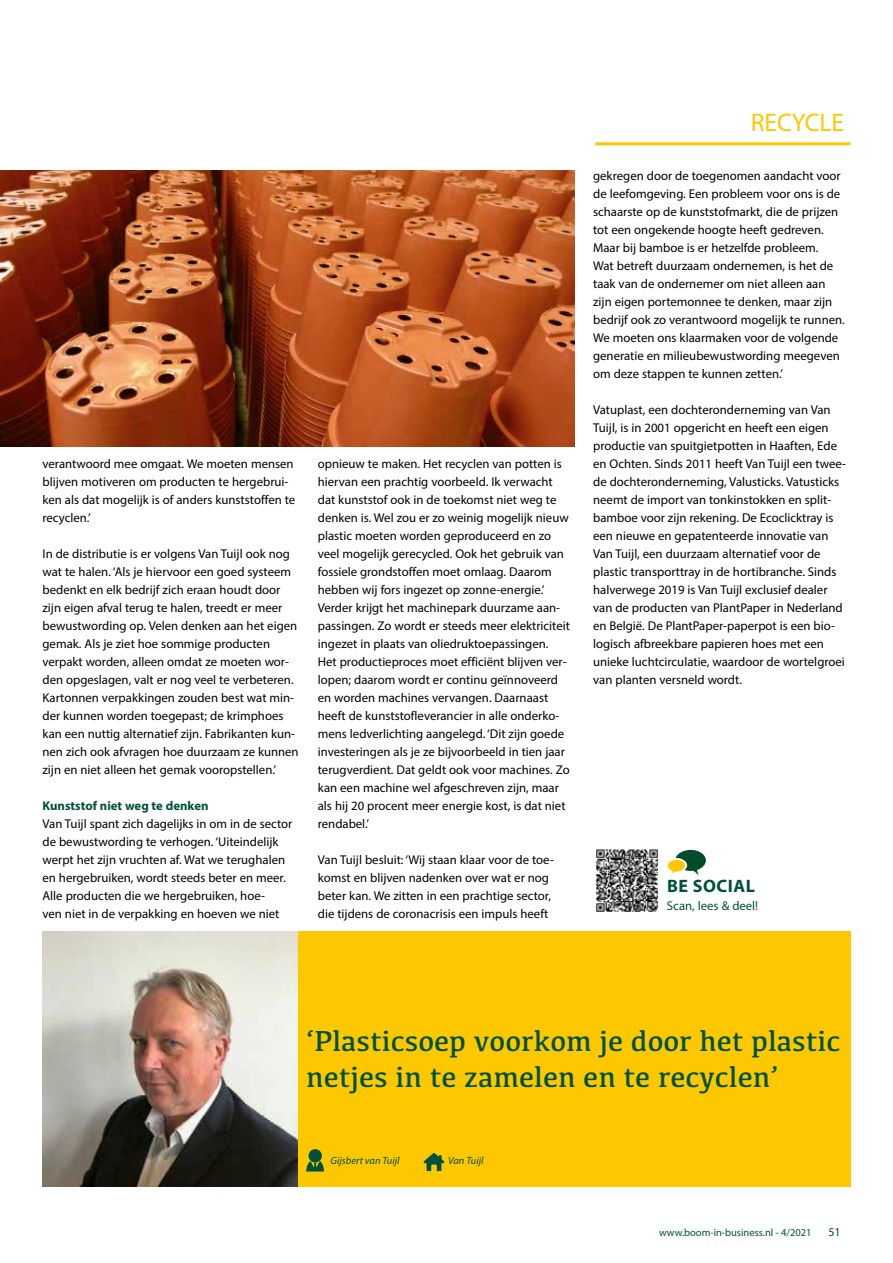
<style>
.page{position:relative;width:893px;height:1263px;background:#fff}
.page>*{position:absolute;margin:0;border:0;box-sizing:border-box;transform-origin:0 0}
.t1{font:30px/36px "Kefa";color:#005139}
.t2{font:25.5px "Myriad Pro";color:#fec800}
.t3{font:700 18px "Myriad Pro";letter-spacing:.03em;color:#005139}
.t4{font:12.75px/18px "Myriad Pro";color:#000}
.t5{font:700 12.75px "Myriad Pro";color:#005139}
.t6{font:12.75px "Myriad Pro";color:#005139}
.t7{font:12px "Myriad Pro";color:#005139}
.t8{font:10.5px "Myriad Pro";color:#005139}
.t9{font:italic 10.5px "Myriad Pro";color:#005139}
</style>
<div class="page">
<hr style="left:595px;top:142px;width:255px;height:3px;background:#fec800">
<img style="left:1px;top:170px;width:573px;height:276px">
<div style="left:298px;top:931px;width:552px;height:255px;background:#fec800"></div>
<img style="left:43px;top:931px;width:255px;height:255px">
<svg style="left:306px;top:1161px;width:18px;height:10px"></svg>
<div style="left:309px;top:1149px;width:13px;height:13px;background:#005139;border-radius:50%"></div>
<svg style="left:424px;top:1153px;width:20px;height:18px"></svg>
<img style="left:0;top:171px;width:1px;height:568px">
<img style="left:596px;top:849px;width:63px;height:62px">
<svg style="left:668px;top:850px;width:38px;height:26px"></svg>
<p class="t4" style="left:43px;top:455px;width:254px">verantwoord mee omgaat. We moeten mensen blijven motiveren om producten te hergebrui&shy;ken als dat mogelijk is of anders kunststoffen te recyclen.’</p>
<p class="t4" style="left:43px;top:545px;width:258px">In de distributie is er volgens Van Tuijl ook nog wat te halen. ‘Als je hiervoor een goed systeem bedenkt en elk bedrijf zich eraan houdt door zijn eigen afval terug te halen, treedt er meer bewustwording op. Velen denken aan het eigen gemak. Als je ziet hoe sommige producten verpakt worden, alleen omdat ze moeten wor&shy;den opgeslagen, valt er nog veel te verbeteren.<br>Kartonnen verpakkingen zouden best wat min&shy;der kunnen worden toegepast; de krimphoes kan een nuttig alternatief zijn. Fabrikanten kun&shy;nen zich ook afvragen hoe duurzaam ze kunnen zijn en niet alleen het gemak vooropstellen.’</p>
<p class="t5" style="left:43px;top:797px;width:168px">Kunststof niet weg te denken</p>
<p class="t4" style="left:43px;top:815px;width:251px">Van Tuijl spant zich dagelijks in om in de sector de bewustwording te verhogen. ‘Uiteindelijk werpt het zijn vruchten af. Wat we terughalen en hergebruiken, wordt steeds beter en meer.<br>Alle producten die we hergebruiken, hoe-<br>ven niet in de verpakking en hoeven we niet</p>
<p class="t4" style="left:318px;top:455px;width:254px">opnieuw te maken. Het recyclen van potten is hiervan een prachtig voorbeeld. Ik verwacht dat kunststof ook in de toekomst niet weg te denken is. Wel zou er zo weinig mogelijk nieuw plastic moeten worden geproduceerd en zo veel mogelijk gerecycled. Ook het gebruik van fossiele grondstoffen moet omlaag. Daarom hebben wij fors ingezet op zonne-energie.’ Verder krijgt het machinepark duurzame aan&shy;passingen. Zo wordt er steeds meer elektriciteit ingezet in plaats van oliedruktoepassingen.<br>Het productieproces moet efficiënt blijven ver&shy;lopen; daarom wordt er continu geïnnoveerd en worden machines vervangen. Daarnaast heeft de kunststofleverancier in alle onderko&shy;mens ledverlichting aangelegd. ‘Dit zijn goede investeringen als je ze bijvoorbeeld in tien jaar terugverdient. Dat geldt ook voor machines. Zo kan een machine wel afgeschreven zijn, maar als hij 20 procent meer energie kost, is dat niet rendabel.’</p>
<p class="t4" style="left:318px;top:851px;width:238px">Van Tuijl besluit: ‘Wij staan klaar voor de toe&shy;komst en blijven nadenken over wat er nog beter kan. We zitten in een prachtige sector, die tijdens de coronacrisis een impuls heeft</p>
<h2 class="t2" style="left:751px;top:107px;width:95px">RECYCLE</h2>
<p class="t4" style="left:593px;top:167px;width:253px">gekregen door de toegenomen aandacht voor de leefomgeving. Een probleem voor ons is de schaarste op de kunststofmarkt, die de prijzen tot een ongekende hoogte heeft gedreven.<br>Maar bij bamboe is er hetzelfde probleem.<br>Wat betreft duurzaam ondernemen, is het de taak van de ondernemer om niet alleen aan zijn eigen portemonnee te denken, maar zijn bedrijf ook zo verantwoord mogelijk te runnen.<br>We moeten ons klaarmaken voor de volgende generatie en milieubewustwording meegeven om deze stappen te kunnen zetten.’</p>
<p class="t4" style="left:593px;top:401px;width:255px">Vatuplast, een dochteronderneming van Van Tuijl, is in 2001 opgericht en heeft een eigen productie van spuitgietpotten in Haaften, Ede en Ochten. Sinds 2011 heeft Van Tuijl een twee&shy;de dochteronderneming, Valusticks. Vatusticks neemt de import van tonkinstokken en split&shy;bamboe voor zijn rekening. De Ecoclicktray is een nieuwe en gepatenteerde innovatie van Van Tuijl, een duurzaam alternatief voor de plastic transporttray in de hortibranche. Sinds halverwege 2019 is Van Tuijl exclusief dealer van de producten van PlantPaper in Nederland en België. De PlantPaper-paperpot is een bio&shy;logisch afbreekbare papieren hoes met een unieke luchtcirculatie, waardoor de wortelgroei van planten versneld wordt.</p>
<h3 class="t3" style="left:667px;top:874px;width:89px">BE SOCIAL</h3>
<p class="t6" style="left:667px;top:897px;width:93px">Scan, lees &amp; deel!</p>
<h1 class="t1" style="left:306px;top:1022px;width:536px">‘Plasticsoep voorkom je door het plastic netjes in te zamelen en te recyclen’</h1>
<p class="t9" style="left:331px;top:1154px;width:71px">Gijsbert van Tuijl</p>
<p class="t9" style="left:448px;top:1154px;width:37px">Van Tuijl</p>
<p class="t8" style="left:659px;top:1226px;width:154px">www.boom-in-business.nl - 4/2021</p>
<p class="t7" style="left:828px;top:1224px;width:14px">51</p>
</div>
